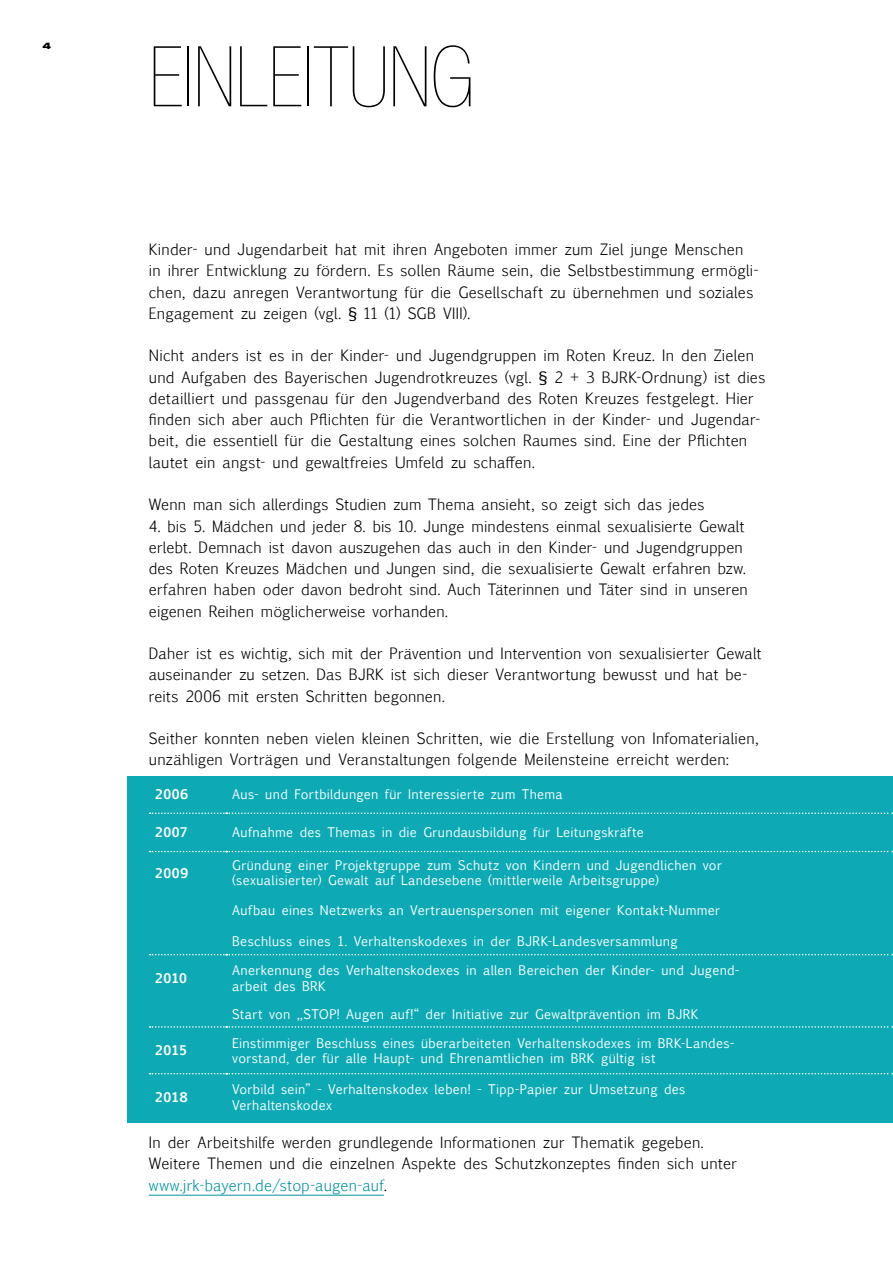
<style>
.page{position:relative;width:893px;height:1263px;background:#fff}
.page>*{position:absolute;margin:0;border:0;box-sizing:border-box;transform-origin:0 0}
.t1{font:200 condensed 84px "Helvetica Neue LT Std";letter-spacing:-.005em;color:#000}
.t2{font:300 15px/21.3px "Pigiarniq";letter-spacing:.01em;color:#000}
.t3{font:12.75px/15.3px "Pigiarniq";letter-spacing:.025em;color:#fff}
.t4{font:700 12.75px "Pigiarniq";letter-spacing:.01em;color:#fff}
.t5{font:900 expanded 9px "Helvetica Neue LT Std";color:#000}
.s1{color:#00929e}
</style>
<div class="page">
<hr style="left:149px;top:1195px;width:235px;height:1px;background:#00929e">
<div style="left:128px;top:777px;width:765px;height:346px;background:#0daab6"></div>
<svg style="left:150px;top:851px;width:743px;height:1px"></svg>
<svg style="left:150px;top:954px;width:743px;height:1px"></svg>
<svg style="left:150px;top:1026px;width:743px;height:2px"></svg>
<svg style="left:150px;top:1073px;width:743px;height:1px"></svg>
<svg style="left:150px;top:812px;width:743px;height:2px"></svg>
<p class="t5" style="left:43px;top:40px;width:10px">4</p>
<h1 class="t1" style="left:149px;top:31px;width:327px">EINLEITUNG</h1>
<p class="t2" style="left:149px;top:238px;width:611px">Kinder- und Jugendarbeit hat mit ihren Angeboten immer zum Ziel junge Menschen in ihrer Entwicklung zu fördern. Es sollen Räume sein, die Selbstbestimmung ermögli&shy;chen, dazu anregen Verantwortung für die Gesellschaft zu übernehmen und soziales Engagement zu zeigen (vgl. § 11 (1) SGB VIII).</p>
<p class="t2" style="left:149px;top:345px;width:618px">Nicht anders ist es in der Kinder- und Jugendgruppen im Roten Kreuz. In den Zielen und Aufgaben des Bayerischen Jugendrotkreuzes (vgl. § 2 + 3 BJRK-Ordnung) ist dies detailliert und passgenau für den Jugendverband des Roten Kreuzes festgelegt. Hier finden sich aber auch Pflichten für die Verantwortlichen in der Kinder- und Jugendar&shy;beit, die essentiell für die Gestaltung eines solchen Raumes sind. Eine der Pflichten lautet ein angst- und gewaltfreies Umfeld zu schaffen.</p>
<p class="t2" style="left:149px;top:493px;width:557px">Wenn man sich allerdings Studien zum Thema ansieht, so zeigt sich das jedes</p>
<p class="t2" style="left:149px;top:515px;width:600px">4. bis 5. Mädchen und jeder 8. bis 10. Junge mindestens einmal sexualisierte Gewalt erlebt. Demnach ist davon auszugehen das auch in den Kinder- und Jugendgruppen des Roten Kreuzes Mädchen und Jungen sind, die sexualisierte Gewalt erfahren bzw. erfahren haben oder davon bedroht sind. Auch Täterinnen und Täter sind in unseren eigenen Reihen möglicherweise vorhanden.</p>
<p class="t2" style="left:149px;top:642px;width:614px">Daher ist es wichtig, sich mit der Prävention und Intervention von sexualisierter Gewalt auseinander zu setzen. Das BJRK ist sich dieser Verantwortung bewusst und hat be&shy;reits 2006 mit ersten Schritten begonnen.</p>
<p class="t2" style="left:149px;top:727px;width:611px">Seither konnten neben vielen kleinen Schritten, wie die Erstellung von Infomaterialien, unzähligen Vorträgen und Veranstaltungen folgende Meilensteine erreicht werden:</p>
<p class="t4" style="left:155px;top:785px;width:35px">2006</p>
<p class="t3" style="left:232px;top:787px;width:332px">Aus- und Fortbildungen für Interessierte zum Thema</p>
<p class="t4" style="left:155px;top:823px;width:35px">2007</p>
<p class="t3" style="left:232px;top:825px;width:413px">Aufnahme des Themas in die Grundausbildung für Leitungskräfte</p>
<p class="t4" style="left:155px;top:863px;width:35px">2009</p>
<p class="t3" style="left:232px;top:858px;width:491px">Gründung einer Projektgruppe zum Schutz von Kindern und Jugendlichen vor (sexualisierter) Gewalt auf Landesebene (mittlerweile Arbeitsgruppe)</p>
<p class="t3" style="left:232px;top:903px;width:489px">Aufbau eines Netzwerks an Vertrauenspersonen mit eigener Kontakt-Nummer</p>
<p class="t3" style="left:232px;top:933px;width:447px">Beschluss eines 1. Verhaltenskodexes in der BJRK-Landesversammlung</p>
<p class="t4" style="left:155px;top:969px;width:34px">2010</p>
<p class="t3" style="left:232px;top:963px;width:509px">Anerkennung des Verhaltenskodexes in allen Bereichen der Kinder- und Jugend&shy;arbeit des BRK</p>
<p class="t3" style="left:232px;top:1007px;width:468px">Start von „STOP! Augen auf!“ der Initiative zur Gewaltprävention im BJRK</p>
<p class="t4" style="left:155px;top:1041px;width:34px">2015</p>
<p class="t3" style="left:232px;top:1035px;width:504px">Einstimmiger Beschluss eines überarbeiteten Verhaltenskodexes im BRK-Landes&shy;vorstand, der für alle Haupt- und Ehrenamtlichen im BRK gültig ist</p>
<p class="t4" style="left:155px;top:1088px;width:34px">2018</p>
<p class="t3" style="left:232px;top:1082px;width:455px">Vorbild sein” - Verhaltenskodex leben! - Tipp-Papier zur Umsetzung des<br>Verhaltenskodex</p>
<p class="t2" style="left:149px;top:1131px;width:590px">In der Arbeitshilfe werden grundlegende Informationen zur Thematik gegeben.<br>Weitere Themen und die einzelnen Aspekte des Schutzkonzeptes finden sich unter <span class="s1">www.jrk-bayern.de/stop-augen-auf</span>.</p>
</div>
